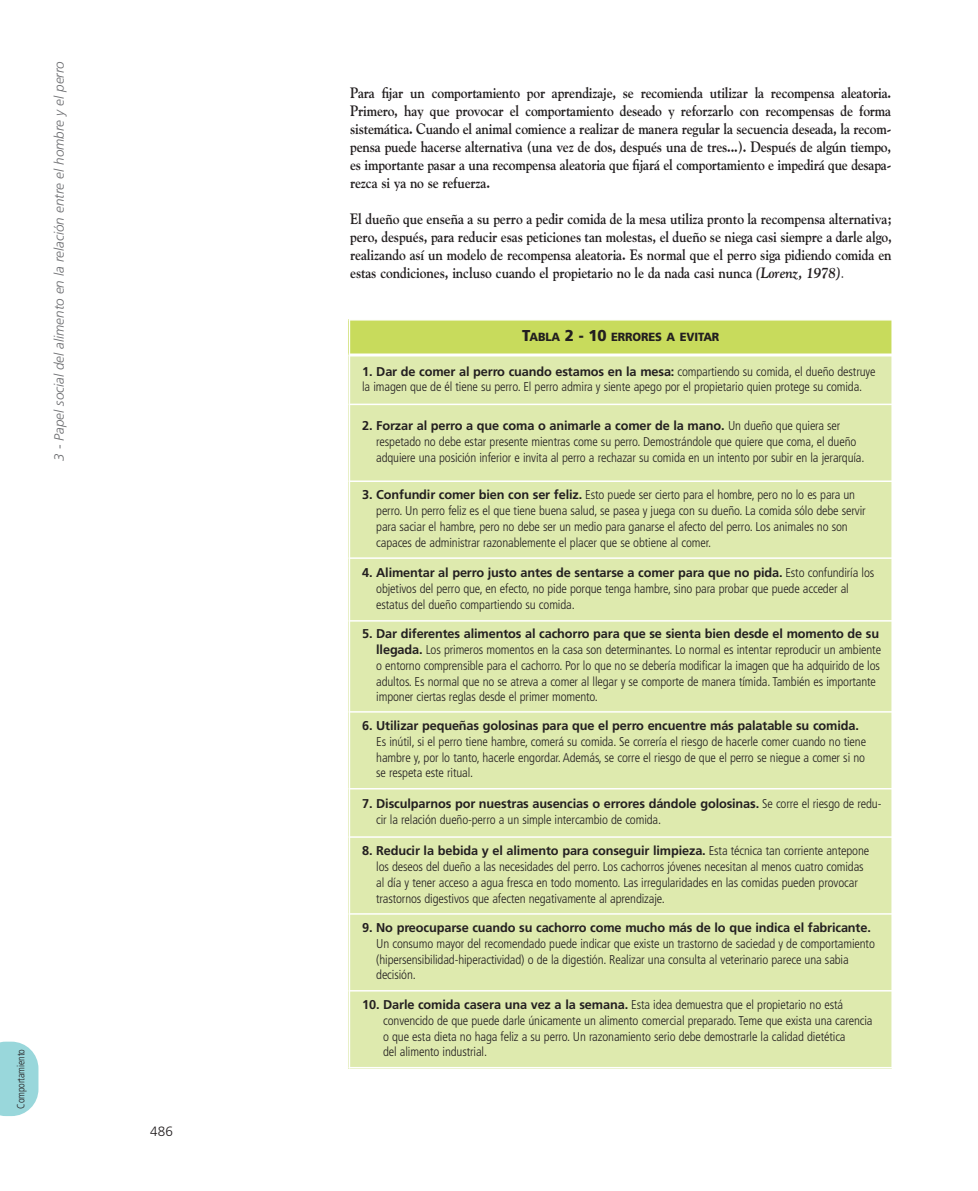
<style>
.page{position:relative;width:978px;height:1191px;background:#fff}
.page>*{position:absolute;margin:0;border:0;box-sizing:border-box;transform-origin:0 0}
.t1{font:700 15px/18px "Goudy";letter-spacing:-.015em;color:#231f20;text-align:justify;scale:.9 1}
.t2{font:italic 300 13.5px "Frutiger";color:#6c6d70}
.t3{font:300 13.5px "Frutiger";color:#231f20}
.t4{font:300 condensed 12.75px/15.8px "Frutiger";letter-spacing:-.01em;color:#231f20}
.t5{font:700 12.75px "Frutiger";letter-spacing:-.01em;color:#231f20}
.t6{font:900 11.85px "Frutiger";letter-spacing:-.015em;color:#231f20;scale:.95 1}
.t7{font:300 condensed 10.5px "Frutiger";letter-spacing:-.015em;color:#231f20;scale:.95 1}
.s1{font-style:italic}
.s2{font-weight:400}
.s3{font-size:15.75px}
.s4{font-weight:700;font-stretch:normal}
</style>
<div class="page">
<svg style="left:0;top:1041px;width:38px;height:75px;background:#a4dbdf"></svg>
<div style="left:349px;top:319px;width:543px;height:36px;background:#c8db5c"></div>
<div style="left:349px;top:355px;width:543px;height:49px;background:#deeaae"></div>
<div style="left:349px;top:404px;width:543px;height:77px;background:#deeaae"></div>
<div style="left:349px;top:481px;width:543px;height:77px;background:#deeaae"></div>
<div style="left:349px;top:558px;width:543px;height:63px;background:#deeaae"></div>
<div style="left:349px;top:621px;width:543px;height:91px;background:#deeaae"></div>
<div style="left:349px;top:712px;width:543px;height:76px;background:#deeaae"></div>
<div style="left:349px;top:788px;width:543px;height:49px;background:#deeaae"></div>
<div style="left:349px;top:837px;width:543px;height:77px;background:#deeaae"></div>
<div style="left:349px;top:914px;width:543px;height:76px;background:#deeaae"></div>
<div style="left:349px;top:990px;width:543px;height:78px;background:#deeaae"></div>
<hr style="left:349px;top:319px;width:1px;height:749px;background:#fff">
<hr style="left:891px;top:319px;width:2px;height:749px;background:#fff">
<hr style="left:349px;top:319px;width:544px;height:1px;background:#fff">
<hr style="left:349px;top:353px;width:544px;height:3px;background:#fff">
<hr style="left:349px;top:403px;width:544px;height:2px;background:#fff">
<hr style="left:349px;top:480px;width:544px;height:2px;background:#fff">
<hr style="left:349px;top:557px;width:544px;height:2px;background:#fff">
<hr style="left:349px;top:620px;width:544px;height:1px;background:#fff">
<hr style="left:349px;top:711px;width:544px;height:1px;background:#fff">
<hr style="left:349px;top:788px;width:544px;height:1px;background:#fff">
<hr style="left:349px;top:836px;width:544px;height:1px;background:#fff">
<hr style="left:349px;top:913px;width:544px;height:1px;background:#fff">
<hr style="left:349px;top:990px;width:544px;height:1px;background:#fff">
<hr style="left:349px;top:1067px;width:544px;height:1px;background:#fff">
<p class="t2" style="left:54px;top:461px;width:401px;rotate:-90deg">3 - Papel social del alimento en la relación entre el hombre y el perro</p>
<p class="t7" style="left:16px;top:1108px;width:64px;rotate:-90deg">Comportamiento</p>
<p class="t3" style="left:150px;top:1126px;width:24px">486</p>
<p class="t1" style="left:350px;top:84px;width:603px">Para fijar un comportamiento por aprendizaje, se recomienda utilizar la recompensa aleatoria.<br>Primero, hay que provocar el comportamiento deseado y reforzarlo con recompensas de forma sistemática. Cuando el animal comience a realizar de manera regular la secuencia deseada, la recom&shy;pensa puede hacerse alternativa (una vez de dos, después una de tres...). Después de algún tiempo, es importante pasar a una recompensa aleatoria que fijará el comportamiento e impedirá que desapa&shy;rezca si ya no se refuerza.</p>
<p class="t1" style="left:350px;top:210px;width:603px">El dueño que enseña a su perro a pedir comida de la mesa utiliza pronto la recompensa alternativa; pero, después, para reducir esas peticiones tan molestas, el dueño se niega casi siempre a darle algo, realizando así un modelo de recompensa aleatoria. Es normal que el perro siga pidiendo comida en estas condiciones, incluso cuando el propietario no le da nada casi nunca <span class="s1">(Lorenz, 1978)</span><span class="s2">.</span></p>
<p class="t6" style="left:522px;top:332px;width:209px"><span class="s3">T</span>ABLA <span class="s3">2 - 10</span> ERRORES A EVITAR</p>
<p class="t4" style="left:362px;top:364px;width:515px"><span class="s4">1. Dar de comer al perro cuando estamos en la mesa:</span> compartiendo su comida, el dueño destruye la imagen que de él tiene su perro. El perro admira y siente apego por el propietario quien protege su comida.</p>
<p class="t4" style="left:376px;top:419px;width:490px;text-indent:-14px"><span class="s4">2. Forzar al perro a que coma o animarle a comer de la mano.</span> Un dueño que quiera ser respetado no debe estar presente mientras come su perro. Demostrándole que quiere que coma, el dueño adquiere una posición inferior e invita al perro a rechazar su comida en un intento por subir en la jerarquía.</p>
<p class="t4" style="left:376px;top:488px;width:491px;text-indent:-14px"><span class="s4">3. Confundir comer bien con ser feliz.</span> Esto puede ser cierto para el hombre, pero no lo es para un perro. Un perro feliz es el que tiene buena salud, se pasea y juega con su dueño. La comida sólo debe servir para saciar el hambre, pero no debe ser un medio para ganarse el afecto del perro. Los animales no son capaces de administrar razonablemente el placer que se obtiene al comer.</p>
<p class="t4" style="left:376px;top:566px;width:500px;text-indent:-14px"><span class="s4">4. Alimentar al perro justo antes de sentarse a comer para que no pida.</span> Esto confundiría los objetivos del perro que, en efecto, no pide porque tenga hambre, sino para probar que puede acceder al estatus del dueño compartiendo su comida.</p>
<p class="t4" style="left:376px;top:627px;width:506px;text-indent:-14px"><span class="s4">5. Dar diferentes alimentos al cachorro para que se sienta bien desde el momento de su llegada.</span> Los primeros momentos en la casa son determinantes. Lo normal es intentar reproducir un ambiente o entorno comprensible para el cachorro. Por lo que no se debería modificar la imagen que ha adquirido de los adultos. Es normal que no se atreva a comer al llegar y se comporte de manera tímida. También es importante imponer ciertas reglas desde el primer momento.</p>
<p class="t5" style="left:362px;top:720px;width:498px">6. Utilizar pequeñas golosinas para que el perro encuentre más palatable su comida.</p>
<p class="t4" style="left:376px;top:734px;width:491px;text-align:justify">Es inútil, si el perro tiene hambre, comerá su comida. Se correría el riesgo de hacerle comer cuando no tiene hambre y, por lo tanto, hacerle engordar. Además, se corre el riesgo de que el perro se niegue a comer si no se respeta este ritual.</p>
<p class="t4" style="left:376px;top:797px;width:507px;text-indent:-14px"><span class="s4">7. Disculparnos por nuestras ausencias o errores dándole golosinas.</span> Se corre el riesgo de redu&shy;cir la relación dueño-perro a un simple intercambio de comida.</p>
<p class="t4" style="left:376px;top:844px;width:494px;text-indent:-14px"><span class="s4">8. Reducir la bebida y el alimento para conseguir limpieza.</span> Esta técnica tan corriente antepone los deseos del dueño a las necesidades del perro. Los cachorros jóvenes necesitan al menos cuatro comidas al día y tener acceso a agua fresca en todo momento. Las irregularidades en las comidas pueden provocar trastornos digestivos que afecten negativamente al aprendizaje.</p>
<p class="t5" style="left:362px;top:922px;width:510px">9. No preocuparse cuando su cachorro come mucho más de lo que indica el fabricante.</p>
<p class="t4" style="left:376px;top:936px;width:500px">Un consumo mayor del recomendado puede indicar que existe un trastorno de saciedad y de comportamiento (hipersensibilidad-hiperactividad) o de la digestión. Realizar una consulta al veterinario parece una sabia decisión.</p>
<p class="t4" style="left:383px;top:997px;width:491px;text-indent:-21px"><span class="s4">10. Darle comida casera una vez a la semana.</span> Esta idea demuestra que el propietario no está convencido de que puede darle únicamente un alimento comercial preparado. Teme que exista una carencia o que esta dieta no haga feliz a su perro. Un razonamiento serio debe demostrarle la calidad dietética<br>del alimento industrial.</p>
</div>
